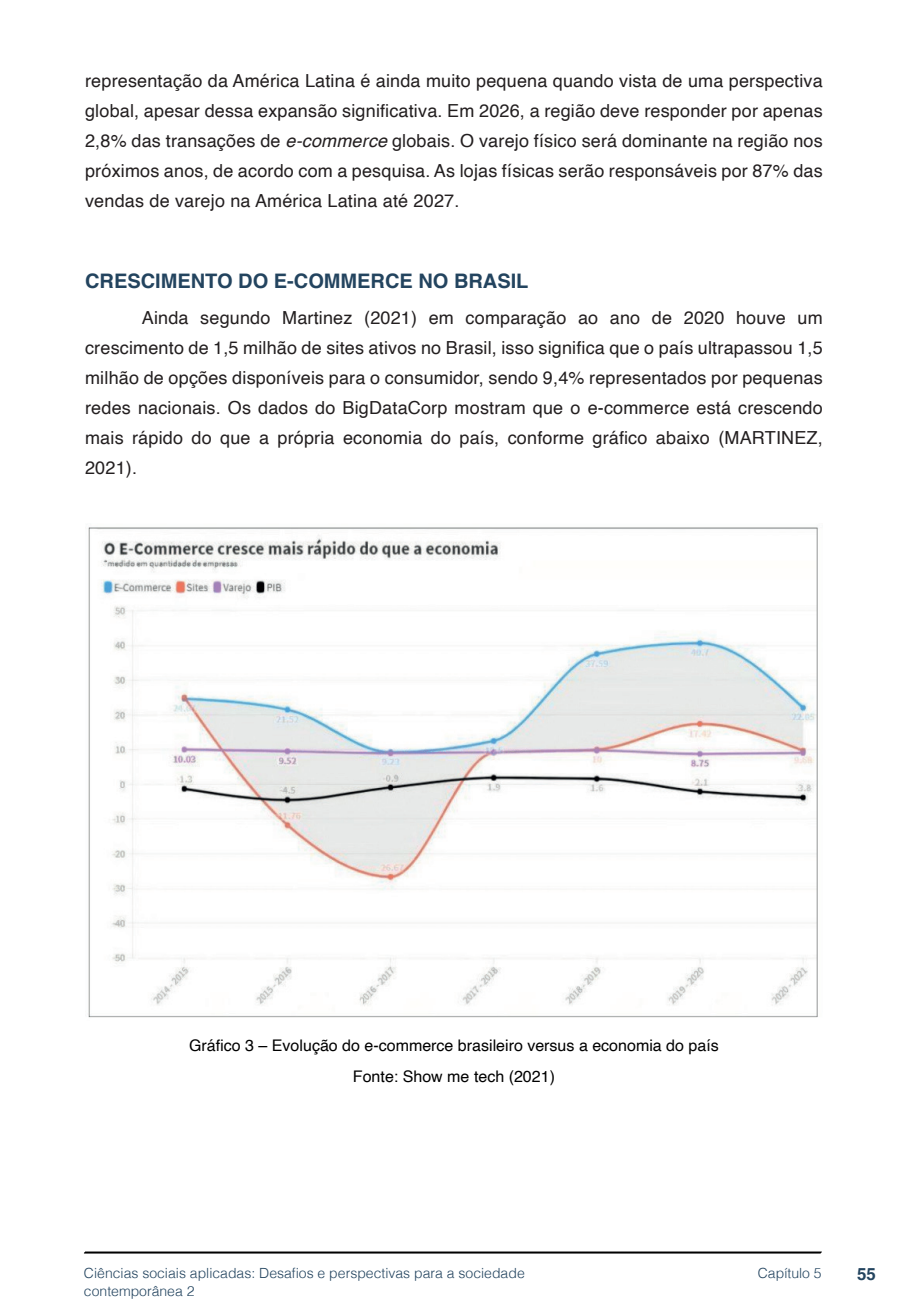
<style>
.page{position:relative;width:908px;height:1304px;background:#fff}
.page>*{position:absolute;margin:0;border:0;box-sizing:border-box;transform-origin:0 0}
.TITULOS{font:700 20px "Helvetica";color:#23445f}
.txt{font:18px/30px "Helvetica";letter-spacing:.01em;color:#231f20;text-align:justify}
.t1{font:700 16.8px "Helvetica";color:#23445f}
.imagens_graf_tab{font:16px "Helvetica";color:#000}
.t2{font:300 14px/18px "Helvetica";color:#23445f}
.s1{font-style:italic}
</style>
<div class="page">
<svg style="left:84px;top:1251px;width:737px;height:3px;background:#515151"></svg>
<img style="left:88px;top:527px;width:731px;height:491px">
<p class="txt" style="left:85px;top:66px;width:738px">representação da América Latina é ainda muito pequena quando vista de uma perspectiva global, apesar dessa expansão significativa. Em 2026, a região deve responder por apenas 2,8% das transações de <span class="s1">e-commerce</span> globais. O varejo físico será dominante na região nos próximos anos, de acordo com a pesquisa. As lojas físicas serão responsáveis por 87% das vendas de varejo na América Latina até 2027.</p>
<p class="TITULOS" style="left:85px;top:269px;width:444px">CRESCIMENTO DO E-COMMERCE NO BRASIL</p>
<p class="txt" style="left:85px;top:303px;width:738px;text-indent:57px">Ainda segundo Martinez (2021) em comparação ao ano de 2020 houve um crescimento de 1,5 milhão de sites ativos no Brasil, isso significa que o país ultrapassou 1,5 milhão de opções disponíveis para o consumidor, sendo 9,4% representados por pequenas redes nacionais. Os dados do BigDataCorp mostram que o e-commerce está crescendo mais rápido do que a própria economia do país, conforme gráfico abaixo (MARTINEZ, 2021).</p>
<p class="imagens_graf_tab" style="left:189px;top:1033px;width:531px">Gráfico 3 – Evolução do e-commerce brasileiro versus a economia do país</p>
<p class="imagens_graf_tab" style="left:353px;top:1064px;width:203px">Fonte: Show me tech (2021)</p>
<p class="t2" style="left:84px;top:1263px;width:442px">Ciências sociais aplicadas: Desafios e perspectivas para a sociedade contemporânea 2</p>
<p class="t2" style="left:757px;top:1263px;width:65px">Capítulo 5</p>
<p class="t1" style="left:856px;top:1264px;width:20px">55</p>
</div>
